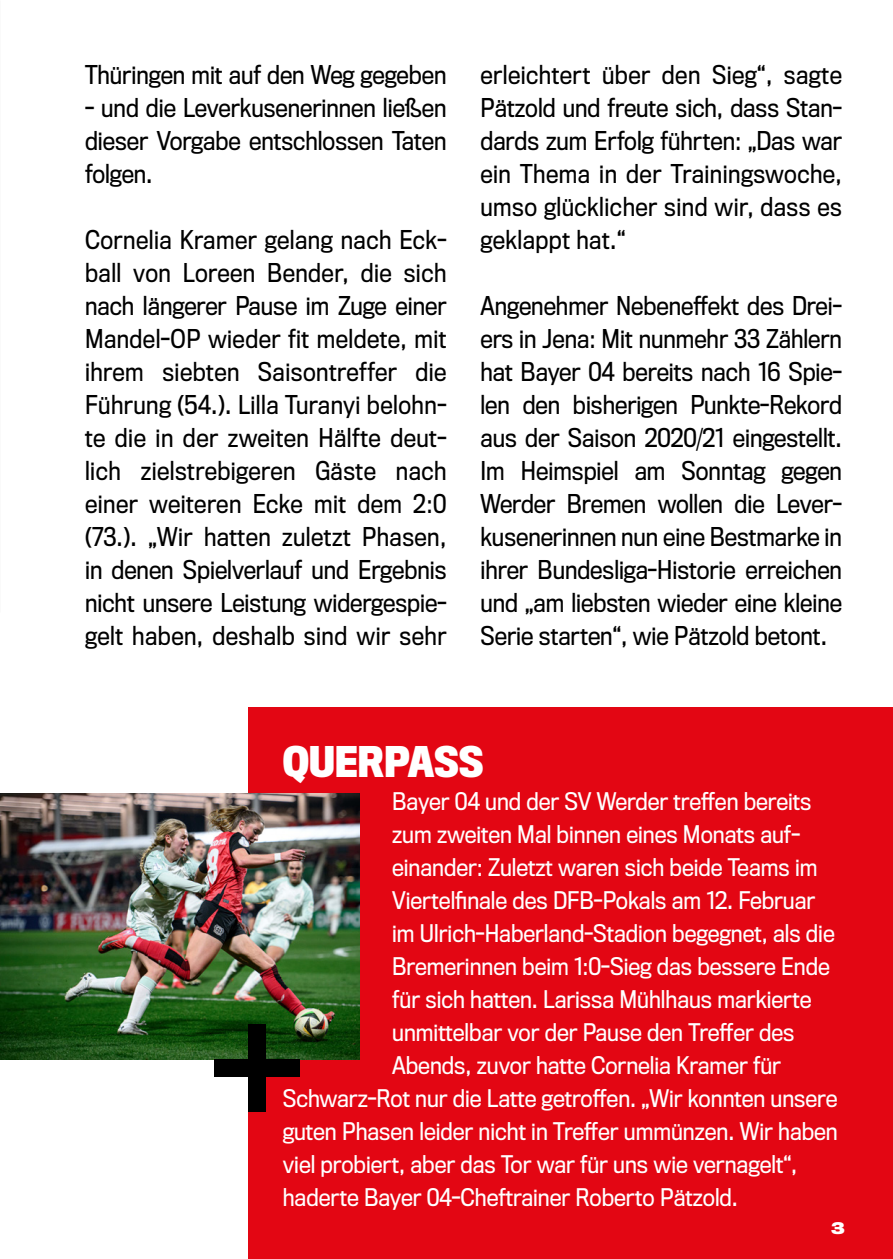
<style>
.page{position:relative;width:893px;height:1259px;background:#fff}
.page>*{position:absolute;margin:0;border:0;box-sizing:border-box;transform-origin:0 0}
.t1{font:700 39px "Titling Gothic FB Cond";letter-spacing:.005em;color:#fff}
.t2{font:24px/33px "Titling Gothic FB Narrow";color:#000;text-align:justify}
.t3{font:22.5px "Titling Gothic FB Narrow";color:#fff}
.t4{font:700 15px "Titling Gothic FB Wide";color:#fff}
</style>
<div class="page">
<div style="left:249px;top:707px;width:644px;height:552px;background:#e30613"></div>
<img style="left:0;top:793px;width:359px;height:266px">
<div style="left:214px;top:1059px;width:86px;height:17px;background:#000"></div>
<div style="left:248px;top:1024px;width:18px;height:88px;background:#000"></div>
<p class="t2" style="left:85px;top:59px;width:363px">Thüringen mit auf den Weg gegeben</p>
<p class="t2" style="left:85px;top:92px;width:363px">- und die Leverkusenerinnen ließen dieser Vorgabe entschlossen Taten folgen.</p>
<p class="t2" style="left:85px;top:224px;width:363px">Cornelia Kramer gelang nach Eck&shy;ball von Loreen Bender, die sich nach längerer Pause im Zuge einer Mandel-OP wieder fit meldete, mit ihrem siebten Saisontreffer die Führung (54.). Lilla Turanyi belohn&shy;te die in der zweiten Hälfte deut&shy;lich zielstrebigeren Gäste nach einer weiteren Ecke mit dem 2:0 (73.). „Wir hatten zuletzt Phasen, in denen Spielverlauf und Ergebnis nicht unsere Leistung widergespie&shy;gelt haben, deshalb sind wir sehr</p>
<p class="t2" style="left:480px;top:59px;width:363px">erleichtert über den Sieg“, sagte Pätzold und freute sich, dass Stan&shy;dards zum Erfolg führten: „Das war ein Thema in der Trainingswoche, umso glücklicher sind wir, dass es geklappt hat.“</p>
<p class="t2" style="left:480px;top:290px;width:363px">Angenehmer Nebeneffekt des Drei&shy;ers in Jena: Mit nunmehr 33 Zählern hat Bayer 04 bereits nach 16 Spie&shy;len den bisherigen Punkte-Rekord aus der Saison 2020/21 eingestellt.<br>Im Heimspiel am Sonntag gegen Werder Bremen wollen die Lever&shy;kusenerinnen nun eine Bestmarke in ihrer Bundesliga-Historie erreichen und „am liebsten wieder eine kleine Serie starten“, wie Pätzold betont.</p>
<h1 class="t1" style="left:283px;top:740px;width:202px">QUERPASS</h1>
<p class="t3" style="left:392px;top:788px;width:421px">Bayer 04 und der SV Werder treffen bereits</p>
<p class="t3" style="left:392px;top:821px;width:410px">zum zweiten Mal binnen eines Monats auf-</p>
<p class="t3" style="left:392px;top:854px;width:427px">einander: Zuletzt waren sich beide Teams im</p>
<p class="t3" style="left:392px;top:887px;width:425px">Viertelfinale des DFB-Pokals am 12. Februar</p>
<p class="t3" style="left:392px;top:920px;width:444px">im Ulrich-Haberland-Stadion begegnet, als die</p>
<p class="t3" style="left:392px;top:953px;width:439px">Bremerinnen beim 1:0-Sieg das bessere Ende</p>
<p class="t3" style="left:392px;top:986px;width:421px">für sich hatten. Larissa Mühlhaus markierte</p>
<p class="t3" style="left:392px;top:1019px;width:404px">unmittelbar vor der Pause den Treffer des</p>
<p class="t3" style="left:392px;top:1052px;width:390px">Abends, zuvor hatte Cornelia Kramer für</p>
<p class="t3" style="left:283px;top:1085px;width:556px">Schwarz-Rot nur die Latte getroffen. „Wir konnten unsere</p>
<p class="t3" style="left:283px;top:1118px;width:556px">guten Phasen leider nicht in Treffer ummünzen. Wir haben</p>
<p class="t3" style="left:283px;top:1151px;width:516px">viel probiert, aber das Tor war für uns wie vernagelt“,</p>
<p class="t3" style="left:283px;top:1184px;width:457px">haderte Bayer 04-Cheftrainer Roberto Pätzold.</p>
<p class="t4" style="left:831px;top:1219px;width:15px">3</p>
</div>
